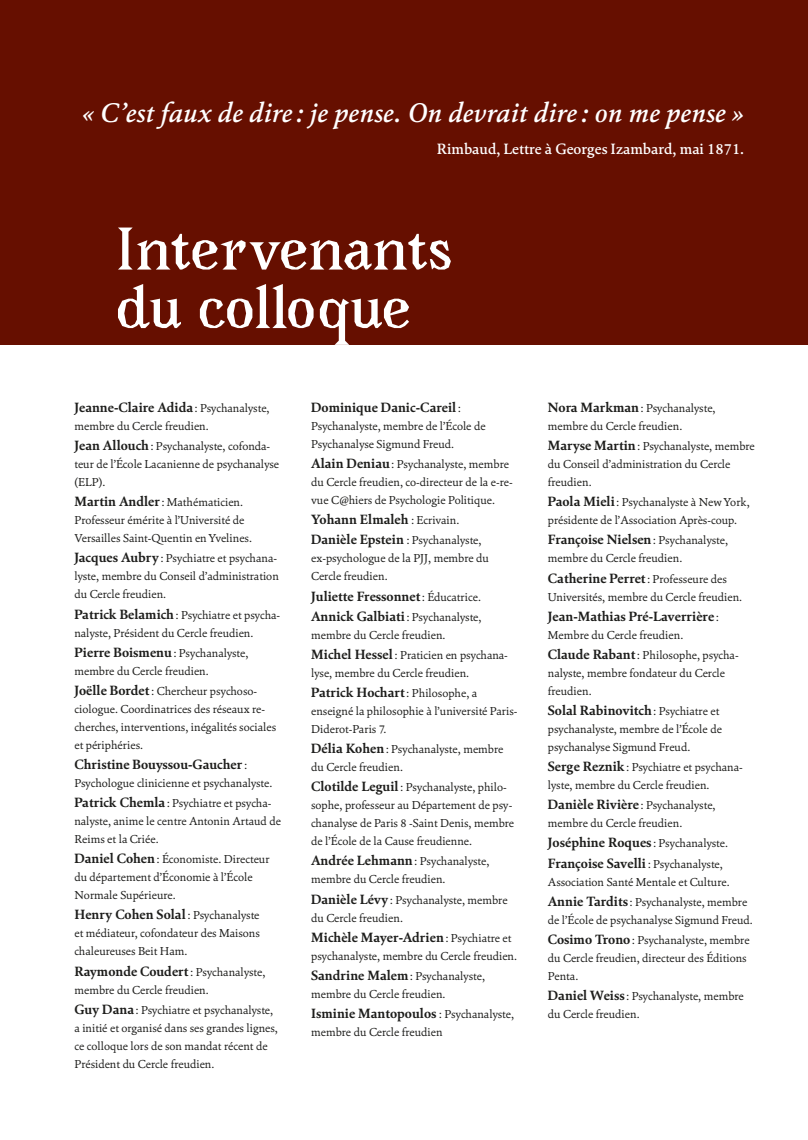
<style>
.page{position:relative;width:808px;height:1140px;background:#fff}
.page>*{position:absolute;margin:0;border:0;box-sizing:border-box;transform-origin:0 0}
.t1{font:700 52.5px/58.5px "Avara";color:#fff}
.t2{font:italic 500 27px "Cala";letter-spacing:.01em;color:#fff}
.t3{font:500 15px "Cala";color:#fff}
.t4{font:700 13.5px/20.1px "Cala";color:#1d1d1b}
.t5{font:11.55px/18px "Cala";color:#1d1d1b}
.s1{font-weight:400;font-size:11.55px}
.s2{font-weight:700;font-size:13.5px}
</style>
<div class="page">
<div style="left:0;top:0;width:808px;height:344px;background:#660f00"></div>
<h2 class="t2" style="left:83px;top:95px;width:663px">« C’est faux de dire: je pense. On devrait dire: on me pense »</h2>
<p class="t3" style="left:437px;top:140px;width:309px">Rimbaud, Lettre à Georges Izambard, mai 1871.</p>
<h1 class="t1" style="left:116px;top:220px;width:337px">Intervenants du colloque</h1>
<p class="t4" style="left:74px;top:397px;width:197px">Jeanne-Claire Adida<span class="s1">: Psychanalyste,</span></p>
<p class="t5" style="left:74px;top:416px;width:197px;line-height:20.1px">membre du Cercle freudien.<br><span class="s2">Jean Allouch</span>: Psychanalyste, cofonda-</p>
<p class="t5" style="left:74px;top:455px;width:206px">teur de l’École Lacanienne de psychanalyse (ELP).</p>
<p class="t5" style="left:74px;top:493px;width:179px"><span class="s2">Martin Andler</span> : Mathématicien.<br>Professeur émérite à l’Université de<br>Versailles Saint-Quentin en Yvelines.</p>
<p class="t5" style="left:74px;top:549px;width:206px"><span class="s2">Jacques Aubry</span>: Psychiatre et psychana&shy;lyste, membre du Conseil d’administration du Cercle freudien.</p>
<p class="t5" style="left:74px;top:605px;width:207px"><span class="s2">Patrick Belamich</span>: Psychiatre et psycha&shy;nalyste, Président du Cercle freudien.</p>
<p class="t5" style="left:74px;top:643px;width:176px"><span class="s2">Pierre Boismenu</span>: Psychanalyste, membre du Cercle freudien.</p>
<p class="t5" style="left:74px;top:682px;width:203px"><span class="s2">Joëlle Bordet</span>: Chercheur psychoso&shy;ciologue. Coordinatrices des réseaux re&shy;cherches, interventions, inégalités sociales et périphéries.</p>
<p class="t4" style="left:74px;top:754px;width:174px">Christine Bouyssou-Gaucher <span class="s1">:</span></p>
<p class="t5" style="left:74px;top:773px;width:200px;line-height:20.1px">Psychologue clinicienne et psychanalyste.<br><span class="s2">Patrick Chemla</span>: Psychiatre et psycha-</p>
<p class="t5" style="left:74px;top:812px;width:208px">nalyste, anime le centre Antonin Artaud de<br>Reims et la Criée.</p>
<p class="t5" style="left:74px;top:850px;width:197px"><span class="s2">Daniel Cohen</span>: Économiste. Directeur du département d’Économie à l’École<br>Normale Supérieure.</p>
<p class="t4" style="left:74px;top:904px;width:187px">Henry Cohen Solal<span class="s1">: Psychanalyste</span></p>
<p class="t5" style="left:74px;top:924px;width:187px">et médiateur, cofondateur des Maisons chaleureuses Beit Ham.</p>
<p class="t4" style="left:74px;top:961px;width:192px">Raymonde Coudert<span class="s1">: Psychanalyste,</span></p>
<p class="t5" style="left:74px;top:979px;width:200px;line-height:20.1px">membre du Cercle freudien.<br><span class="s2">Guy Dana</span>: Psychiatre et psychanalyste,</p>
<p class="t5" style="left:74px;top:1018px;width:205px">a initié et organisé dans ses grandes lignes, ce colloque lors de son mandat récent de<br>Président du Cercle freudien.</p>
<p class="t4" style="left:311px;top:397px;width:151px">Dominique Danic-Careil<span class="s1">:</span></p>
<p class="t5" style="left:311px;top:417px;width:176px">Psychanalyste, membre de l’École de<br>Psychanalyse Sigmund Freud.</p>
<p class="t5" style="left:311px;top:455px;width:203px"><span class="s2">Alain Deniau</span>: Psychanalyste, membre du Cercle freudien, co-directeur de la e-re&shy;vue C@hiers de Psychologie Politique.</p>
<p class="t4" style="left:311px;top:509px;width:150px">Yohann Elmaleh <span class="s1">: Ecrivain.</span></p>
<p class="t5" style="left:311px;top:531px;width:179px"><span class="s2">Danièle Epstein</span> : Psychanalyste, ex-psychologue de la PJJ, membre du<br>Cercle freudien.</p>
<p class="t4" style="left:311px;top:586px;width:171px">Juliette Fressonnet<span class="s1">: Éducatrice.</span></p>
<p class="t5" style="left:311px;top:607px;width:172px"><span class="s2">Annick Galbiati</span>: Psychanalyste, membre du Cercle freudien.</p>
<p class="t5" style="left:311px;top:646px;width:198px"><span class="s2">Michel Hessel</span>: Praticien en psychana&shy;lyse, membre du Cercle freudien.</p>
<p class="t4" style="left:311px;top:682px;width:168px">Patrick Hochart<span class="s1">: Philosophe, a</span></p>
<p class="t5" style="left:311px;top:702px;width:208px">enseigné la philosophie à l’université Paris-<br>Diderot-Paris 7.</p>
<p class="t5" style="left:311px;top:740px;width:194px"><span class="s2">Délia Kohen</span>: Psychanalyste, membre du Cercle freudien.</p>
<p class="t5" style="left:311px;top:778px;width:205px"><span class="s2">Clotilde Leguil</span>: Psychanalyste, philo&shy;sophe, professeur au Département de psy&shy;chanalyse de Paris 8 -Saint Denis, membre de l’École de la Cause freudienne.</p>
<p class="t5" style="left:311px;top:852px;width:180px"><span class="s2">Andrée Lehmann</span>: Psychanalyste, membre du Cercle freudien.</p>
<p class="t5" style="left:311px;top:890px;width:198px"><span class="s2">Danièle Lévy</span>: Psychanalyste, membre du Cercle freudien.</p>
<p class="t4" style="left:311px;top:927px;width:202px">Michèle Mayer-Adrien<span class="s1">: Psychiatre et</span></p>
<p class="t5" style="left:311px;top:945px;width:208px;line-height:20.1px">psychanalyste, membre du Cercle freudien.<br><span class="s2">Sandrine Malem</span>: Psychanalyste,</p>
<p class="t5" style="left:311px;top:984px;width:136px">membre du Cercle freudien.</p>
<p class="t4" style="left:311px;top:1003px;width:204px">Isminie Mantopoulos <span class="s1">: Psychanalyste,</span></p>
<p class="t5" style="left:311px;top:1023px;width:133px">membre du Cercle freudien</p>
<p class="t5" style="left:548px;top:399px;width:169px"><span class="s2">Nora Markman</span>: Psychanalyste, membre du Cercle freudien.</p>
<p class="t5" style="left:548px;top:437px;width:208px"><span class="s2">Maryse Martin</span>: Psychanalyste, membre du Conseil d’administration du Cercle freudien.</p>
<p class="t5" style="left:548px;top:493px;width:203px"><span class="s2">Paola Mieli</span>: Psychanalyste à New York, présidente de l’Association Après-coup.</p>
<p class="t4" style="left:548px;top:530px;width:182px">Françoise Nielsen<span class="s1">: Psychanalyste,</span></p>
<p class="t5" style="left:548px;top:549px;width:136px">membre du Cercle freudien.</p>
<p class="t4" style="left:548px;top:568px;width:181px">Catherine Perret<span class="s1">: Professeure des</span></p>
<p class="t5" style="left:548px;top:587px;width:196px">Universités, membre du Cercle freudien.</p>
<p class="t4" style="left:548px;top:606px;width:172px">Jean-Mathias Pré-Laverrière<span class="s1">:</span></p>
<p class="t5" style="left:548px;top:624px;width:192px;line-height:20.1px">Membre du Cercle freudien.<br><span class="s2">Claude Rabant</span>: Philosophe, psycha-</p>
<p class="t5" style="left:548px;top:664px;width:179px">nalyste, membre fondateur du Cercle freudien.</p>
<p class="t4" style="left:548px;top:700px;width:173px">Solal Rabinovitch<span class="s1">: Psychiatre et</span></p>
<p class="t5" style="left:548px;top:720px;width:176px">psychanalyste, membre de l’École de psychanalyse Sigmund Freud.</p>
<p class="t5" style="left:548px;top:758px;width:196px"><span class="s2">Serge Reznik</span>: Psychiatre et psychana&shy;lyste, membre du Cercle freudien.</p>
<p class="t5" style="left:548px;top:796px;width:169px"><span class="s2">Danièle Rivière</span>: Psychanalyste, membre du Cercle freudien.</p>
<p class="t4" style="left:548px;top:832px;width:182px">Joséphine Roques<span class="s1">: Psychanalyste.<br></span>Françoise Savelli<span class="s1">: Psychanalyste,</span></p>
<p class="t5" style="left:548px;top:871px;width:201px;line-height:20.1px">Association Santé Mentale et Culture.<br><span class="s2">Annie Tardits</span>: Psychanalyste, membre</p>
<p class="t5" style="left:548px;top:909px;width:206px;line-height:20.1px">de l’École de psychanalyse Sigmund Freud.<br><span class="s2">Cosimo Trono</span>: Psychanalyste, membre</p>
<p class="t5" style="left:548px;top:948px;width:200px">du Cercle freudien, directeur des Éditions<br>Penta.</p>
<p class="t5" style="left:548px;top:987px;width:197px"><span class="s2">Daniel Weiss</span>: Psychanalyste, membre du Cercle freudien.</p>
</div>
